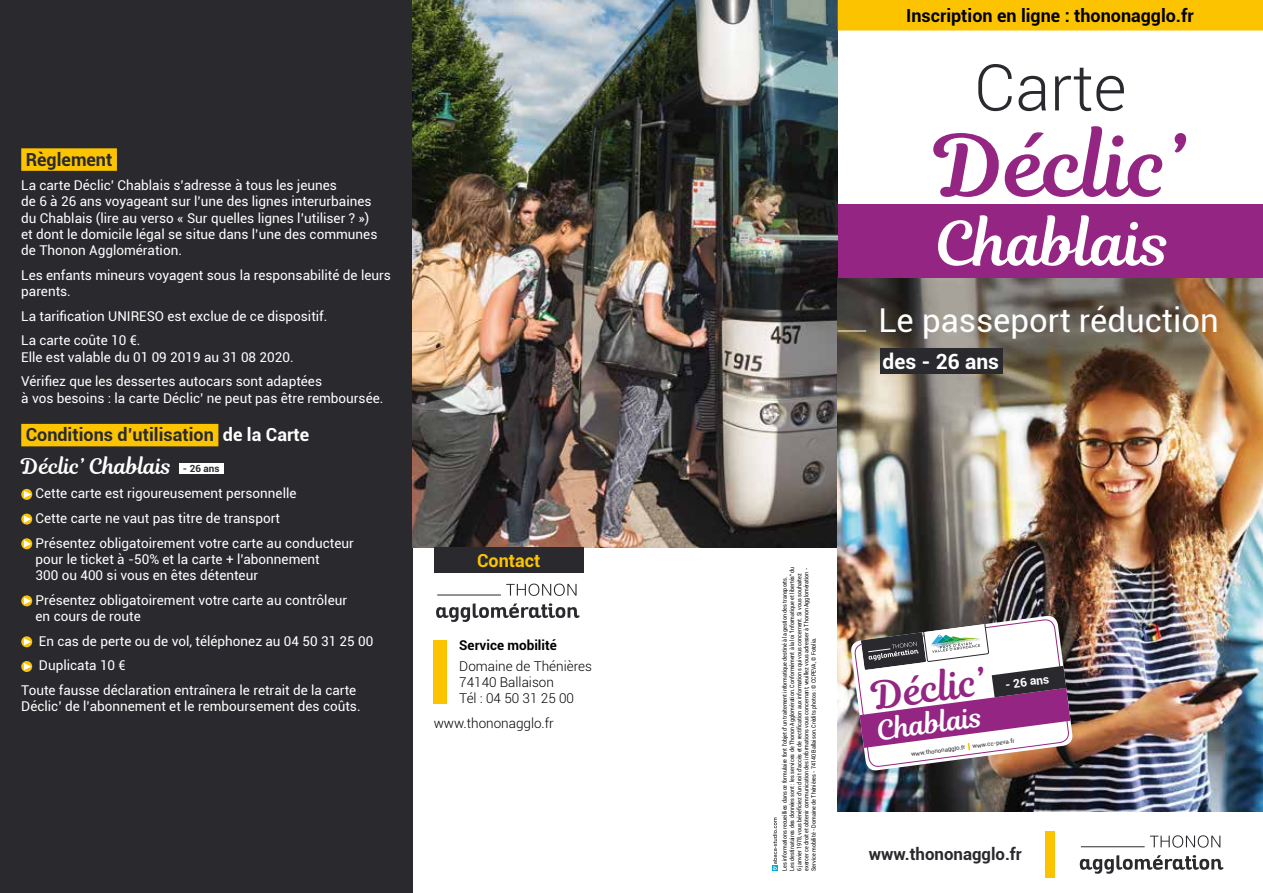
<style>
.page{position:relative;width:1263px;height:893px;background:#fff}
.page>*{position:absolute;margin:0;border:0;box-sizing:border-box;transform-origin:0 0}
.t1{font:85.2px "Magnolia Script";color:#942582}
.t2{font:300 64.5px "Roboto";color:#2a2a2e}
.t3{font:60.9px "Magnolia Script";color:#fff}
.t4{font:38.55px "Magnolia Script";color:#942582}
.t5{font:32.85px "Roboto";color:#fff}
.t6{font:27.45px "Magnolia Script";color:#fff}
.t7{font:21.3px "Magnolia Script";color:#fff}
.t8{font:700 21px "Roboto";color:#fff}
.t9{font:700 18px "Roboto";color:#2a2a2e}
.t10{font:700 18px "Roboto";color:#000}
.t11{font:700 18px "Roboto";color:#fcc400}
.t12{font:700 16.8px "Roboto";color:#2a2a2e}
.t13{font:13.5px/16.2px "Roboto";color:#fff}
.t14{font:300 13.5px/16.2px "Roboto";color:#000}
.t15{font:700 13.5px "Roboto";color:#000}
.t16{font:700 12px "Roboto";color:#fff}
.t17{font:6px/7.2px "Roboto";color:#000;scale:.89 1}
.t18{font:6px "Roboto";color:#2a2a2e}
.s1{color:#fff}
.s2{font-family:"Roboto";font-weight:700;font-size:9.9px;color:#2a2a2e}
</style>
<div class="page">
<div style="left:0;top:0;width:412px;height:893px;background:#2a2a2e"></div>
<img style="left:412px;top:0;width:426px;height:548px">
<img style="left:838px;top:278px;width:425px;height:534px">
<div style="left:21px;top:148px;width:96px;height:23px;background:#fcc400"></div>
<div style="left:21px;top:424px;width:197px;height:22px;background:#fcc400"></div>
<div style="left:179px;top:463px;width:44px;height:11px;background:#fff"></div>
<svg style="left:21px;top:489px;width:11px;height:11px"></svg>
<svg style="left:24px;top:491px;width:7px;height:7px"></svg>
<div style="left:21px;top:514px;width:11px;height:11px;background:#fcc400;border-radius:50%"></div>
<svg style="left:24px;top:515px;width:7px;height:8px"></svg>
<svg style="left:21px;top:538px;width:11px;height:11px"></svg>
<svg style="left:24px;top:540px;width:7px;height:7px"></svg>
<div style="left:21px;top:595px;width:11px;height:11px;background:#fcc400;border-radius:50%"></div>
<svg style="left:24px;top:597px;width:7px;height:8px"></svg>
<svg style="left:21px;top:636px;width:11px;height:11px"></svg>
<svg style="left:24px;top:638px;width:7px;height:7px"></svg>
<svg style="left:21px;top:661px;width:11px;height:11px"></svg>
<svg style="left:24px;top:663px;width:7px;height:7px"></svg>
<div style="left:838px;top:0;width:425px;height:31px;background:#fcc400"></div>
<svg style="left:838px;top:331px;width:28px;height:1px"></svg>
<div style="left:880px;top:348px;width:123px;height:26px;background:#2a2a2e"></div>
<img style="left:850px;top:615px;width:224px;height:157px">
<svg style="left:436px;top:603px;width:144px;height:19px"></svg>
<hr style="left:437px;top:595px;width:64px;height:1px;background:#2a2a2e">
<svg style="left:506px;top:584px;width:70px;height:12px"></svg>
<div style="left:434px;top:548px;width:150px;height:25px;background:#2a2a2e"></div>
<svg style="left:772px;top:818px;width:5px;height:53px"></svg>
<div style="left:434px;top:640px;width:13px;height:64px;background:#fcc400"></div>
<div style="left:1045px;top:831px;width:10px;height:46px;background:#fcc400"></div>
<svg style="left:1080px;top:855px;width:143px;height:19px"></svg>
<hr style="left:1081px;top:846px;width:64px;height:1px;background:#2a2a2e">
<svg style="left:1150px;top:835px;width:70px;height:13px"></svg>
<div style="left:838px;top:205px;width:425px;height:73px;background:#942582"></div>
<h3 class="t9" style="left:26px;top:146px;width:88px">Règlement</h3>
<p class="t13" style="left:21px;top:177px;width:358px">La carte Déclic’ Chablais s’adresse à tous les jeunes<br>de 6 à 26 ans voyageant sur l’une des lignes interurbaines du Chablais (lire au verso « Sur quelles lignes l’utiliser ? ») et dont le domicile légal se situe dans l’une des communes de Thonon Agglomération.</p>
<p class="t13" style="left:21px;top:266px;width:371px">Les enfants mineurs voyagent sous la responsabilité de leurs parents.</p>
<p class="t13" style="left:21px;top:303px;width:308px;line-height:24.8px">La tarification UNIRESO est exclue de ce dispositif.<br>La carte coûte 10 €.</p>
<p class="t13" style="left:21px;top:344px;width:302px;line-height:24.8px">Elle est valable du 01 09 2019 au 31 08 2020.<br>Vérifiez que les dessertes autocars sont adaptées</p>
<p class="t13" style="left:21px;top:389px;width:364px">à vos besoins : la carte Déclic’ ne peut pas être remboursée.</p>
<h3 class="t9" style="left:26px;top:422px;width:285px">Conditions d’utilisation <span class="s1">de la Carte</span></h3>
<h3 class="t7" style="left:21px;top:450px;width:200px">Déclic’ Chablais <span class="s2">- 26 ans</span></h3>
<p class="t13" style="left:36px;top:481px;width:320px;line-height:24.8px">Cette carte est rigoureusement personnelle<br>Cette carte ne vaut pas titre de transport<br>Présentez obligatoirement votre carte au conducteur</p>
<p class="t13" style="left:36px;top:551px;width:286px">pour le ticket à -50% et la carte + l’abonnement<br>300 ou 400 si vous en êtes détenteur</p>
<p class="t13" style="left:36px;top:591px;width:313px">Présentez obligatoirement votre carte au contrôleur en cours de route</p>
<p class="t13" style="left:39px;top:632px;width:336px">En cas de perte ou de vol, téléphonez au 04 50 31 25 00</p>
<p class="t13" style="left:39px;top:657px;width:88px">Duplicata 10 €</p>
<p class="t13" style="left:21px;top:682px;width:337px">Toute fausse déclaration entraînera le retrait de la carte</p>
<p class="t13" style="left:21px;top:698px;width:341px">Déclic’ de l’abonnement et le remboursement des coûts.</p>
<h3 class="t11" style="left:477px;top:548px;width:65px">Contact</h3>
<p class="t15" style="left:459px;top:636px;width:99px">Service mobilité</p>
<p class="t14" style="left:459px;top:657px;width:134px">Domaine de Thénières<br>74140 Ballaison<br>Tél : 04 50 31 25 00</p>
<p class="t14" style="left:434px;top:714px;width:122px">www.thononagglo.fr</p>
<h3 class="t10" style="left:906px;top:3px;width:289px">Inscription en ligne : thononagglo.fr</h3>
<h2 class="t2" style="left:974px;top:43px;width:154px">Carte</h2>
<h1 class="t1" style="left:935px;top:104px;width:253px">Déclic’</h1>
<h3 class="t3" style="left:935px;top:200px;width:237px">Chablais</h3>
<h3 class="t5" style="left:878px;top:297px;width:342px">Le passeport réduction</h3>
<h3 class="t8" style="left:882px;top:346px;width:118px">des - 26 ans</h3>
<p class="t17" style="left:781px;top:871px;width:343px;rotate:-90deg">Les informations recueillies dans ce formulaire font l'objet d'un traitement informatique destiné à la gestion des transports.<br>Les destinataires des données sont : les services de Thonon Agglomération. Conformément à la loi "informatique et libertés" du 6 janvier 1978, vous bénéficiez d'un droit d'accès et de rectification aux informations qui vous concernent. Si vous souhaitez exercer ce droit et obtenir communication des informations vous concernant, veuillez vous adresser à Thonon Agglomération - Service mobilité - Domaine de Thénières - 74140 Ballaison. Crédits photos : © CCPEVA, © Fotolia.</p>
<h3 class="t4" style="left:869px;top:668px;width:115px;rotate:-7deg">Déclic’</h3>
<h3 class="t6" style="left:874px;top:711px;width:108px;rotate:-8deg">Chablais</h3>
<p class="t16" style="left:1004px;top:676px;width:46px;rotate:-8deg">- 26 ans</p>
<p class="t18" style="left:972px;top:742px;width:44px;rotate:-7deg">www.cc-peva.fr</p>
<p class="t18" style="left:911px;top:750px;width:56px;rotate:-7deg">www.thononagglo.fr</p>
<p class="t12" style="left:869px;top:842px;width:154px">www.thononagglo.fr</p>
</div>
